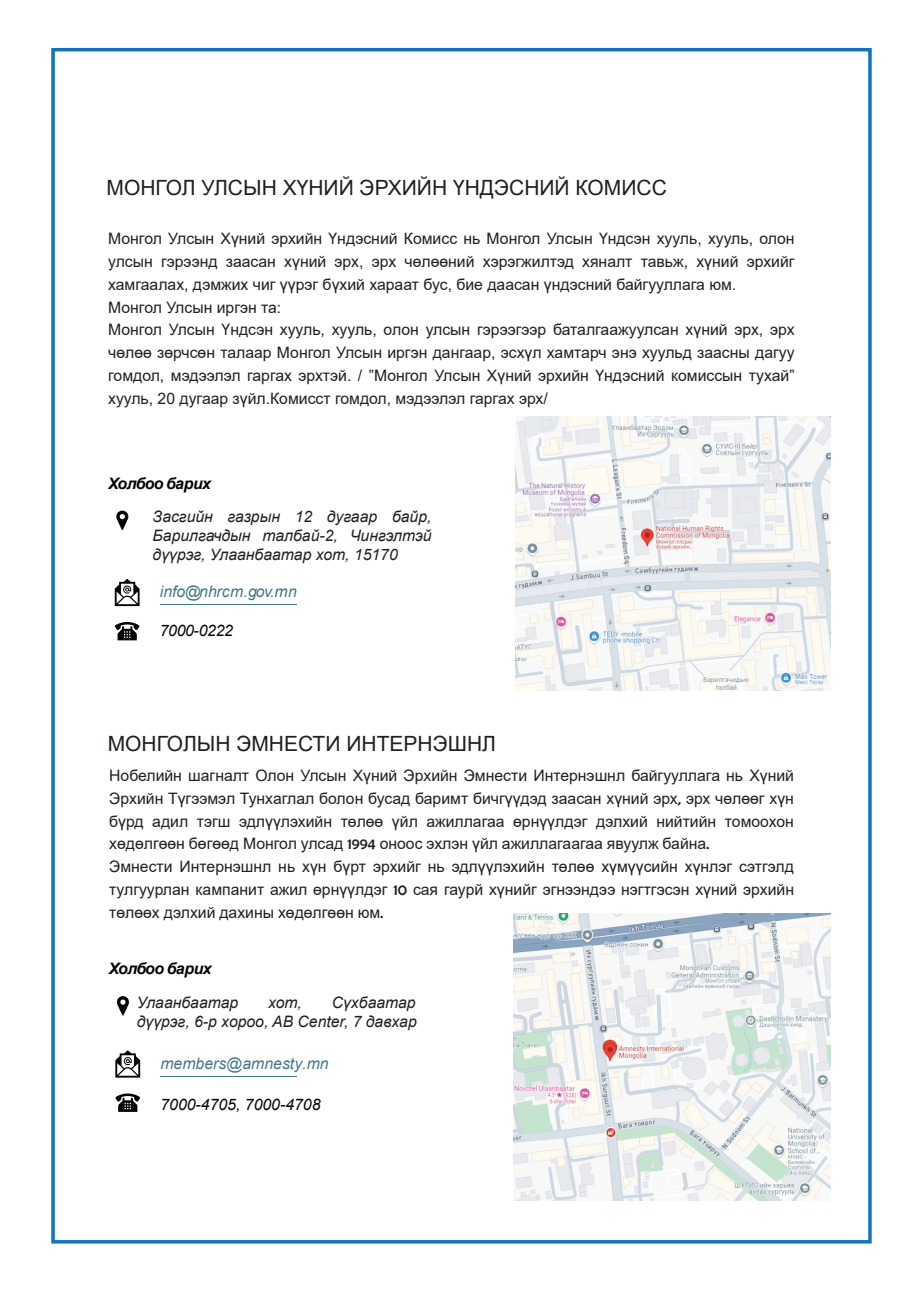
<style>
.page{position:relative;width:923px;height:1290px;background:#fff}
.page>*{position:absolute;margin:0;border:0;box-sizing:border-box;transform-origin:0 0}
.t1{font:21px "Arial";color:#231f20}
.t2{font:15.75px/22.8px "Arial";color:#231f20}
.t3{font:italic 15.75px/19.2px "Arial";color:#231f20;text-align:justify}
.t4{font:italic 15.75px "Arial";color:#467887}
.t5{font:italic 700 15.75px "Arial";letter-spacing:-.045em;color:#040503}
.t6{font:italic 15.75px "Arial";color:#040503}
.t7{font:italic 15.75px "Arial";letter-spacing:-.025em;color:#040503}
.s1{font-family:"Berlin Sans FB"}
</style>
<div class="page">
<div style="left:51px;top:48px;width:820px;height:1195px;border:4px solid #1074bc"></div>
<hr style="left:160px;top:604px;width:137px;height:1px;background:#467887">
<svg style="left:116px;top:510px;width:13px;height:20px"></svg>
<svg style="left:115px;top:579px;width:25px;height:27px"></svg>
<svg style="left:115px;top:622px;width:25px;height:18px"></svg>
<hr style="left:160px;top:1076px;width:137px;height:1px;background:#467887">
<svg style="left:117px;top:996px;width:12px;height:19px"></svg>
<svg style="left:115px;top:1050px;width:25px;height:27px"></svg>
<svg style="left:115px;top:1093px;width:25px;height:19px"></svg>
<img style="left:515px;top:417px;width:315px;height:273px">
<img style="left:514px;top:914px;width:316px;height:287px">
<h1 class="t1" style="left:107px;top:174px;width:562px">МОНГОЛ УЛСЫН ХҮНИЙ ЭРХИЙН ҮНДЭСНИЙ КОМИСС</h1>
<p class="t2" style="left:108px;top:227px;width:688px">Монгол Улсын Хүний эрхийн Үндэсний Комисс нь Монгол Улсын Үндсэн хууль, хууль, олон улсын гэрээнд заасан хүний эрх, эрх чөлөөний хэрэгжилтэд хяналт тавьж, хүний эрхийг хамгаалах, дэмжих чиг үүрэг бүхий хараат бус, бие даасан үндэсний байгууллага юм.<br>Монгол Улсын иргэн та:<br>Монгол Улсын Үндсэн хууль, хууль, олон улсын гэрээгээр баталгаажуулсан хүний эрх, эрх чөлөө зөрчсөн талаар Монгол Улсын иргэн дангаар, эсхүл хамтарч энэ хуульд заасны дагуу гомдол, мэдээлэл гаргах эрхтэй. / ”Монгол Улсын Хүний эрхийн Үндэсний комиссын тухай” хууль, 20 дугаар зүйл.Комисст гомдол, мэдээлэл гаргах эрх/</p>
<p class="t5" style="left:108px;top:472px;width:104px">Холбоо барих</p>
<p class="t3" style="left:153px;top:507px;width:280px">Засгийн газрын 12 дугаар байр, Барилгачдын талбай-2, Чингэлтэй дүүрэг, Улаанбаатар хот, 15170</p>
<p class="t4" style="left:160px;top:581px;width:139px">info@nhrcm.gov.mn</p>
<p class="t7" style="left:160px;top:620px;width:75px">7000-0222</p>
<h1 class="t1" style="left:108px;top:729px;width:390px">МОНГОЛЫН ЭМНЕСТИ ИНТЕРНЭШНЛ</h1>
<p class="t2" style="left:109px;top:764px;width:686px">Нобелийн шагналт Олон Улсын Хүний Эрхийн Эмнести Интернэшнл байгууллага нь Хүний Эрхийн Түгээмэл Тунхаглал болон бусад баримт бичгүүдэд заасан хүний эрх<span class="s1">,</span> эрх чөлөөг хүн бүрд адил тэгш эдлүүлэхийн төлөө үйл ажиллагаа өрнүүлдэг дэлхий нийтийн томоохон хөдөлгөөн бөгөөд Монгол улсад <span class="s1">1994</span> оноос эхлэн үйл ажиллагаагаа явуулж байна<span class="s1">.<br></span>Эмнести Интернэшнл нь хүн бүрт эрхийг нь эдлүүлэхийн төлөө хүмүүсийн хүнлэг сэтгэлд тулгуурлан кампанит ажил өрнүүлдэг <span class="s1">10</span> сая гаурй хүнийг эгнээндээ нэгтгэсэн хүний эрхийн төлөөх дэлхий дахины хөдөлгөөн юм<span class="s1">.</span></p>
<p class="t5" style="left:109px;top:958px;width:104px">Холбоо барих</p>
<p class="t3" style="left:137px;top:993px;width:281px;text-align:right">Сүхбаатар<br>дүүрэг, 6-р хороо, AB Center, 7 давхар</p>
<p class="t3" style="left:137px;top:993px;width:103px">Улаанбаатар</p>
<p class="t3" style="left:268px;top:993px;width:35px">хот,</p>
<p class="t4" style="left:160px;top:1053px;width:170px">members@amnesty.mn</p>
<p class="t6" style="left:160px;top:1094px;width:162px">7000-4705, 7000-4708</p>
</div>
